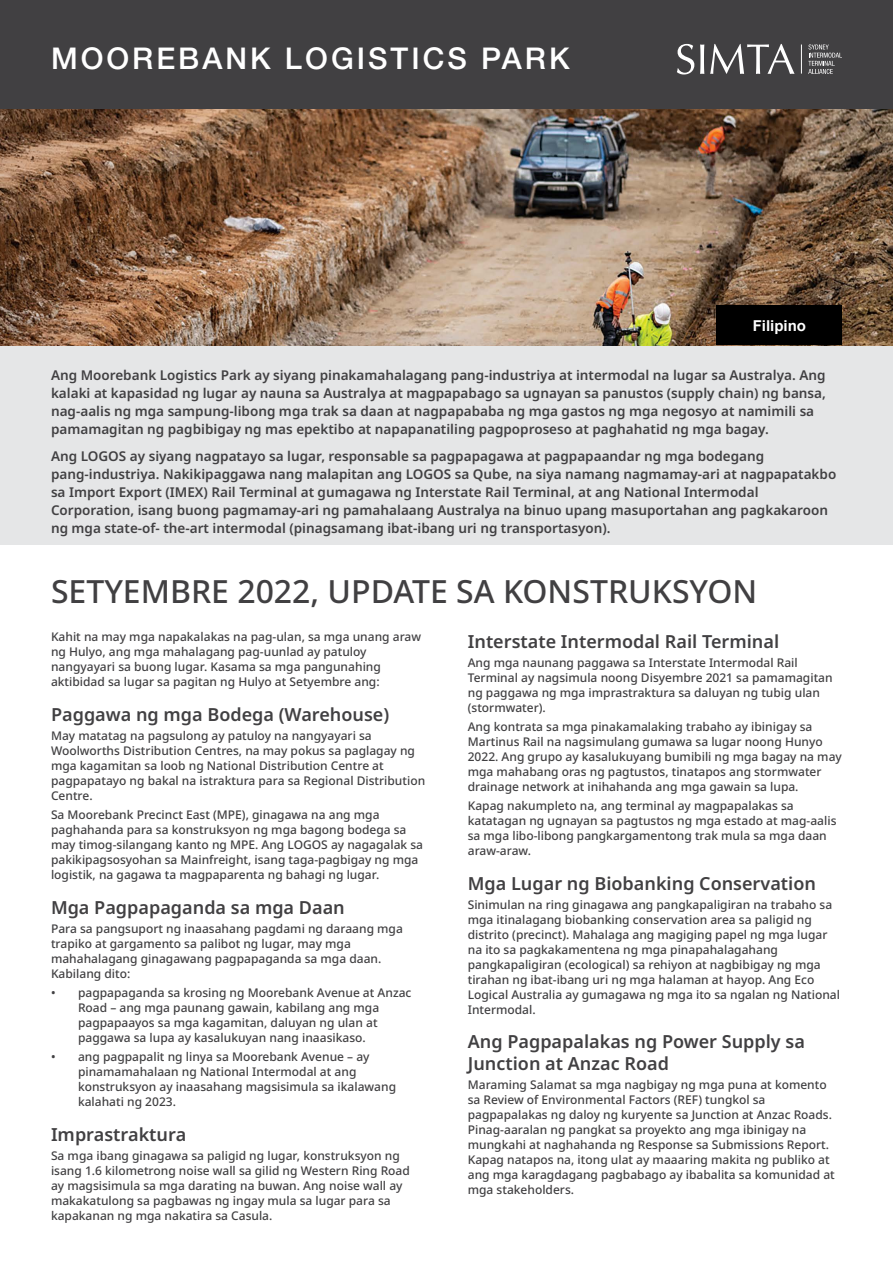
<style>
.page{position:relative;width:893px;height:1263px;background:#fff}
.page>*{position:absolute;margin:0;border:0;box-sizing:border-box;transform-origin:0 0}
.t1{font:500 31.95px "Noto Sans";color:#414042}
.t2{font:500 30px "Helvetica Neue LT Std";letter-spacing:.1em;color:#fff}
.t3{font:600 18px/21.6px "Noto Sans";color:#414042}
.t4{font:700 15px "Arial";color:#fff}
.Intro{font:600 13.5px/18px "Noto Sans";color:#414042}
.Text{font:500 12px/15px "Noto Sans";color:#414042}
</style>
<div class="page">
<div style="left:0;top:345px;width:893px;height:199px;background:#e5e6e7"></div>
<div style="left:0;top:0;width:893px;height:109px;background:#414042"></div>
<img style="left:0;top:109px;width:893px;height:236px">
<svg style="left:677px;top:44px;width:17px;height:31px"></svg>
<svg style="left:700px;top:44px;width:4px;height:30px"></svg>
<svg style="left:710px;top:44px;width:84px;height:30px"></svg>
<svg style="left:801px;top:45px;width:1px;height:29px"></svg>
<svg style="left:808px;top:44px;width:34px;height:30px"></svg>
<div style="left:717px;top:306px;width:125px;height:39px;background:#000"></div>
<p class="t2" style="left:51px;top:40px;width:520px">MOOREBANK LOGISTICS PARK</p>
<p class="t4" style="left:753px;top:316px;width:55px">Filipino</p>
<p class="Intro" style="left:51px;top:367px;width:776px">Ang Moorebank Logistics Park ay siyang pinakamahalagang pang-industriya at intermodal na lugar sa Australya. Ang kalaki at kapasidad ng lugar ay nauna sa Australya at magpapabago sa ugnayan sa panustos (supply chain) ng bansa, nag-aalis ng mga sampung-libong mga trak sa daan at nagpapababa ng mga gastos ng mga negosyo at namimili sa pamamagitan ng pagbibigay ng mas epektibo at napapanatiling pagpoproseso at paghahatid ng mga bagay.</p>
<p class="Intro" style="left:51px;top:447px;width:787px">Ang LOGOS ay siyang nagpatayo sa lugar, responsable sa pagpapagawa at pagpapaandar ng mga bodegang pang-industriya. Nakikipaggawa nang malapitan ang LOGOS sa Qube, na siya namang nagmamay-ari at nagpapatakbo sa Import Export (IMEX) Rail Terminal at gumagawa ng Interstate Rail Terminal, at ang National Intermodal Corporation, isang buong pagmamay-ari ng pamahalaang Australya na binuo upang masuportahan ang pagkakaroon ng mga state-of- the-art intermodal (pinagsamang ibat-ibang uri ng transportasyon).</p>
<h1 class="t1" style="left:51px;top:569px;width:708px">SETYEMBRE 2022, UPDATE SA KONSTRUKSYON</h1>
<p class="Text" style="left:51px;top:630px;width:372px">Kahit na may mga napakalakas na pag-ulan, sa mga unang araw ng Hulyo, ang mga mahalagang pag-uunlad ay patuloy nangyayari sa buong lugar. Kasama sa mga pangunahing aktibidad sa lugar sa pagitan ng Hulyo at Setyembre ang:</p>
<p class="t3" style="left:51px;top:704px;width:340px">Paggawa ng mga Bodega (Warehouse)</p>
<p class="Text" style="left:51px;top:728px;width:376px">May matatag na pagsulong ay patuloy na nangyayari sa Woolworths Distribution Centres, na may pokus sa paglagay ng mga kagamitan sa loob ng National Distribution Centre at pagpapatayo ng bakal na istraktura para sa Regional Distribution Centre.</p>
<p class="Text" style="left:51px;top:807px;width:374px">Sa Moorebank Precinct East (MPE), ginagawa na ang mga paghahanda para sa konstruksyon ng mga bagong bodega sa may timog-silangang kanto ng MPE. Ang LOGOS ay nagagalak sa pakikipagsosyohan sa Mainfreight, isang taga-pagbigay ng mga logistik, na gagawa ta magpaparenta ng bahagi ng lugar.</p>
<p class="t3" style="left:51px;top:896px;width:295px">Mga Pagpapaganda sa mga Daan</p>
<p class="Text" style="left:51px;top:921px;width:353px">Para sa pangsuport ng inaasahang pagdami ng daraang mga trapiko at gargamento sa palibot ng lugar, may mga mahahalagang ginagawang pagpapaganda sa mga daan.<br>Kabilang dito:</p>
<p class="Text" style="left:78px;top:985px;width:335px;text-indent:-27px">• pagpapaganda sa krosing ng Moorebank Avenue at Anzac Road – ang mga paunang gawain, kabilang ang mga pagpapaayos sa mga kagamitan, daluyan ng ulan at paggawa sa lupa ay kasalukuyan nang inaasikaso.</p>
<p class="Text" style="left:78px;top:1050px;width:320px;text-indent:-27px">• ang pagpapalit ng linya sa Moorebank Avenue – ay pinamamahalaan ng National Intermodal at ang konstruksyon ay inaasahang magsisimula sa ikalawang kalahati ng 2023.</p>
<p class="t3" style="left:51px;top:1124px;width:137px">Imprastraktura</p>
<p class="Text" style="left:51px;top:1148px;width:360px">Sa mga ibang ginagawa sa paligid ng lugar, konstruksyon ng isang 1.6 kilometrong noise wall sa gilid ng Western Ring Road ay magsisimula sa mga darating na buwan. Ang noise wall ay makakatulong sa pagbawas ng ingay mula sa lugar para sa kapakanan ng mga nakatira sa Casula.</p>
<p class="t3" style="left:468px;top:631px;width:313px">Interstate Intermodal Rail Terminal</p>
<p class="Text" style="left:468px;top:655px;width:366px">Ang mga naunang paggawa sa Interstate Intermodal Rail Terminal ay nagsimula noong Disyembre 2021 sa pamamagitan ng paggawa ng mga imprastraktura sa daluyan ng tubig ulan (stormwater).</p>
<p class="Text" style="left:468px;top:720px;width:376px">Ang kontrata sa mga pinakamalaking trabaho ay ibinigay sa Martinus Rail na nagsimulang gumawa sa lugar noong Hunyo 2022. Ang grupo ay kasalukuyang bumibili ng mga bagay na may mga mahabang oras ng pagtustos, tinatapos ang stormwater drainage network at inihahanda ang mga gawain sa lupa.</p>
<p class="Text" style="left:468px;top:799px;width:370px">Kapag nakumpleto na, ang terminal ay magpapalakas sa katatagan ng ugnayan sa pagtustos ng mga estado at mag-aalis sa mga libo-libong pangkargamentong trak mula sa mga daan araw-araw.</p>
<p class="t3" style="left:468px;top:873px;width:350px">Mga Lugar ng Biobanking Conservation</p>
<p class="Text" style="left:468px;top:897px;width:374px">Sinimulan na ring ginagawa ang pangkapaligiran na trabaho sa mga itinalagang biobanking conservation area sa paligid ng distrito (precinct). Mahalaga ang magiging papel ng mga lugar na ito sa pagkakamentena ng mga pinapahalagahang pangkapaligiran (ecological) sa rehiyon at nagbibigay ng mga tirahan ng ibat-ibang uri ng mga halaman at hayop. Ang Eco Logical Australia ay gumagawa ng mga ito sa ngalan ng National Intermodal.</p>
<p class="t3" style="left:468px;top:1031px;width:339px">Ang Pagpapalakas ng Power Supply sa<br>Junction at Anzac Road</p>
<p class="Text" style="left:468px;top:1078px;width:369px">Maraming Salamat sa mga nagbigay ng mga puna at komento sa Review of Environmental Factors (REF) tungkol sa pagpapalakas ng daloy ng kuryente sa Junction at Anzac Roads.<br>Pinag-aaralan ng pangkat sa proyekto ang mga ibinigay na mungkahi at naghahanda ng Response sa Submissions Report.<br>Kapag natapos na, itong ulat ay maaaring makita ng publiko at ang mga karagdagang pagbabago ay ibabalita sa komunidad at mga stakeholders.</p>
</div>
